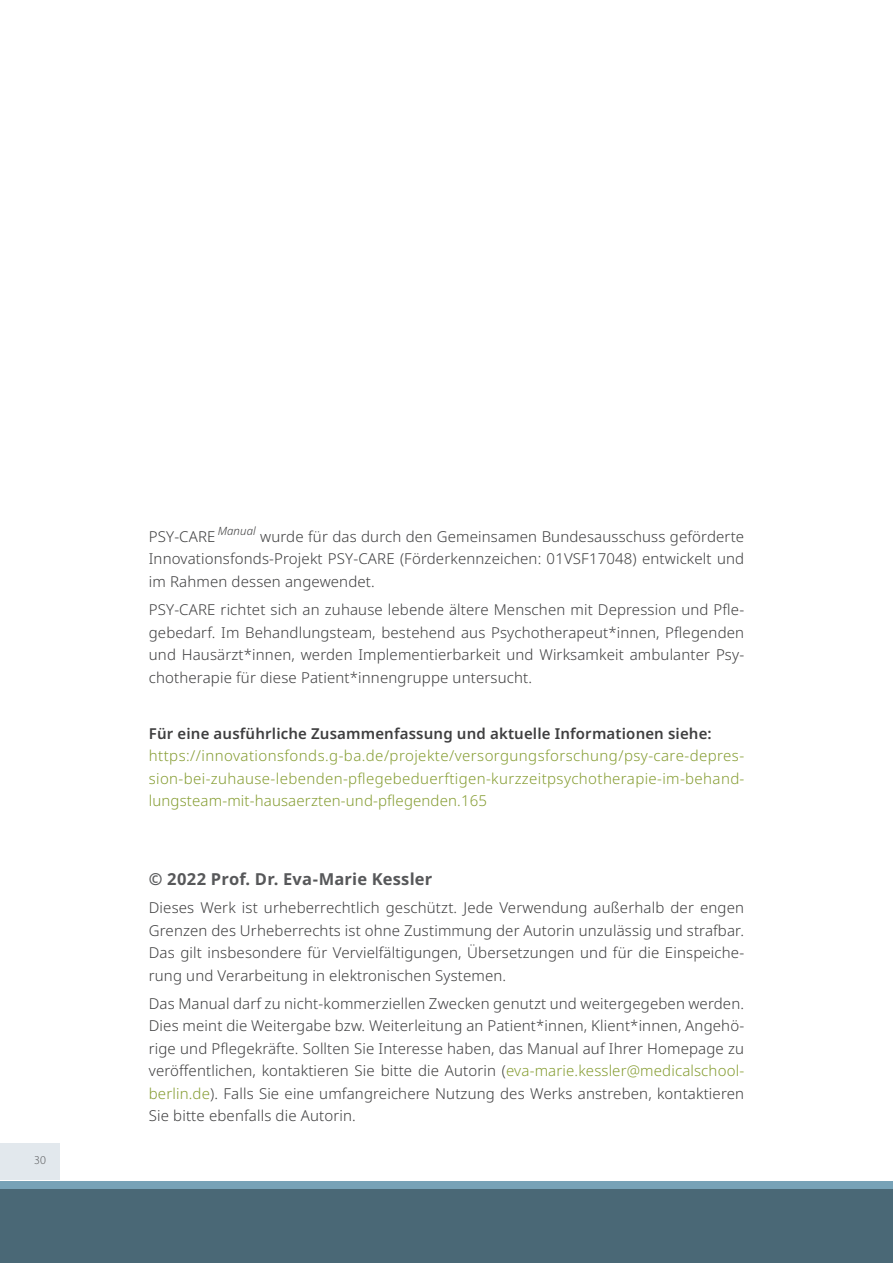
<style>
.page{position:relative;width:893px;height:1263px;background:#fff}
.page>*{position:absolute;margin:0;border:0;box-sizing:border-box;transform-origin:0 0}
.Copyright{font:700 16.5px "Noto Sans";letter-spacing:.01em;color:#57585a}
.Copyright-2{font:300 15px/22.5px "Noto Sans";letter-spacing:.01em;color:#3e3e3f;text-align:justify}
.Copyright-3{font:300 15px/22.5px "Noto Sans";letter-spacing:.01em;color:#869d33;text-align:justify}
.Copyright-4{font:600 15px "Noto Sans";letter-spacing:.01em;color:#3e3e3f}
.t1{font:300 12px "Myriad Pro";color:#57585a}
.s1{color:#869d33}
</style>
<div class="page">
<div style="left:0;top:1144px;width:59px;height:36px;background:#e2e8ed"></div>
<div style="left:0;top:1181px;width:893px;height:41px;background:#77a2b7"></div>
<div style="left:0;top:1190px;width:893px;height:73px;background:#4a6876"></div>
<p class="t1" style="left:34px;top:1152px;width:13px">30</p>
<p class="Copyright-2" style="left:149px;top:526px;width:597px">PSY-CARE <sup>Manual</sup> wurde für das durch den Gemeinsamen Bundesausschuss geförderte Innovationsfonds-Projekt PSY-CARE (Förderkennzeichen: 01VSF17048) entwickelt und im Rahmen dessen angewendet.</p>
<p class="Copyright-2" style="left:149px;top:599px;width:597px">PSY-CARE richtet sich an zuhause lebende ältere Menschen mit Depression und Pfle&shy;gebedarf. Im Behandlungsteam, bestehend aus Psychotherapeut*innen, Pflegenden und Hausärzt*innen, werden Implementierbarkeit und Wirksamkeit ambulanter Psy&shy;chotherapie für diese Patient*innengruppe untersucht.</p>
<p class="Copyright-4" style="left:149px;top:723px;width:564px">Für eine ausführliche Zusammenfassung und aktuelle Informationen siehe:</p>
<p class="Copyright-3" style="left:149px;top:745px;width:597px">https://innovationsfonds.g-ba.de/projekte/versorgungsforschung/psy-care-depres&shy;sion-bei-zuhause-lebenden-pflegebeduerftigen-kurzzeitpsychotherapie-im-behand&shy;lungsteam-mit-hausaerzten-und-pflegenden.165</p>
<p class="Copyright" style="left:149px;top:867px;width:285px">© 2022 Prof. Dr. Eva-Marie Kessler</p>
<p class="Copyright-2" style="left:149px;top:897px;width:597px">Dieses Werk ist urheberrechtlich geschützt. Jede Verwendung außerhalb der engen Grenzen des Urheberrechts ist ohne Zustimmung der Autorin unzulässig und strafbar.<br>Das gilt insbesondere für Vervielfältigungen, Übersetzungen und für die Einspeiche&shy;rung und Verarbeitung in elektronischen Systemen.</p>
<p class="Copyright-2" style="left:149px;top:992px;width:597px">Das Manual darf zu nicht-kommerziellen Zwecken genutzt und weitergegeben werden.<br>Dies meint die Weitergabe bzw. Weiterleitung an Patient*innen, Klient*innen, Angehö&shy;rige und Pflegekräfte. Sollten Sie Interesse haben, das Manual auf Ihrer Homepage zu veröffentlichen, kontaktieren Sie bitte die Autorin (<span class="s1">eva-marie.kessler@medicalschool&shy;berlin.de</span>). Falls Sie eine umfangreichere Nutzung des Werks anstreben, kontaktieren Sie bitte ebenfalls die Autorin.</p>
</div>
